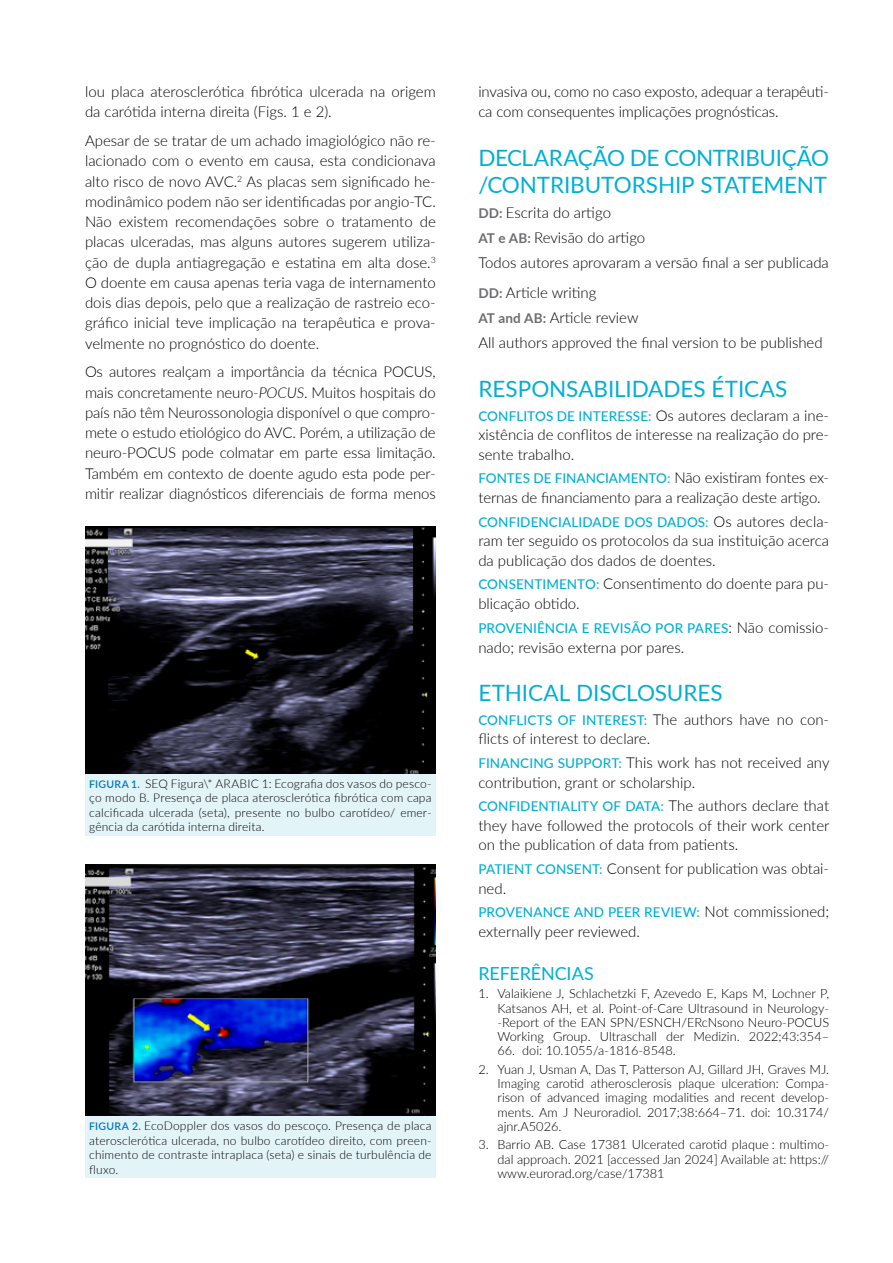
<style>
.page{position:relative;width:893px;height:1263px;background:#fff}
.page>*{position:absolute;margin:0;border:0;box-sizing:border-box;transform-origin:0 0}
.t1{font:22.5px/27px "Lato";letter-spacing:-.005em;color:#00afd5}
.t2{font:18px "Lato";letter-spacing:-.005em;color:#00afd5}
.t3{font:300 15px/20.2px "Lato";color:#000}
.t4{font:500 13.5px "Lato";letter-spacing:.005em;color:#00afd5}
.t5{font:300 12.75px/14.2px "Lato";color:#000;text-align:justify}
.t6{font:300 12px/14.4px "Lato";letter-spacing:.01em;color:#000;text-align:justify}
.s1{font-style:italic}
.s2{font-weight:600;font-size:10.5px;color:#0077c1}
.s3{font-weight:700;font-size:13.5px;color:#6d6e71}
.s4{font-weight:500;font-size:13.5px;color:#00afd5}
.s5{font-weight:300;font-size:15px;color:#000}
</style>
<div class="page">
<img style="left:85px;top:526px;width:351px;height:248px">
<img style="left:85px;top:865px;width:351px;height:251px">
<div style="left:85px;top:774px;width:351px;height:61px;background:#e3f4f8"></div>
<div style="left:85px;top:1116px;width:351px;height:62px;background:#e3f4f8"></div>
<p class="t3" style="left:85px;top:81px;width:352px">lou placa aterosclerótica fibrótica ulcerada na origem da carótida interna direita (Figs. 1 e 2).</p>
<p class="t3" style="left:85px;top:130px;width:352px;text-align:justify">Apesar de se tratar de um achado imagiológico não re&shy;lacionado com o evento em causa, esta condicionava alto risco de novo AVC.<sup>2</sup> As placas sem significado he&shy;modinâmico podem não ser identificadas por angio-TC.<br>Não existem recomendações sobre o tratamento de placas ulceradas, mas alguns autores sugerem utiliza&shy;ção de dupla antiagregação e estatina em alta dose.<sup>3<br></sup>O doente em causa apenas teria vaga de internamento dois dias depois, pelo que a realização de rastreio eco&shy;gráfico inicial teve implicação na terapêutica e prova&shy;velmente no prognóstico do doente.</p>
<p class="t3" style="left:85px;top:361px;width:352px;text-align:justify">Os autores realçam a importância da técnica POCUS, mais concretamente neuro-<span class="s1">POCUS</span>. Muitos hospitais do país não têm Neurossonologia disponível o que compro&shy;mete o estudo etiológico do AVC. Porém, a utilização de neuro-POCUS pode colmatar em parte essa limitação.<br>Também em contexto de doente agudo esta pode per&shy;mitir realizar diagnósticos diferenciais de forma menos</p>
<p class="t6" style="left:89px;top:776px;width:344px"><span class="s2">FIGURA 1.</span> SEQ Figura\* ARABIC 1: Ecografia dos vasos do pesco&shy;ço modo B. Presença de placa aterosclerótica fibrótica com capa calcificada ulcerada (seta), presente no bulbo carotídeo/ emer&shy;gência da carótida interna direita.</p>
<p class="t6" style="left:89px;top:1118px;width:344px"><span class="s2">FIGURA 2.</span> EcoDoppler dos vasos do pescoço. Presença de placa aterosclerótica ulcerada, no bulbo carotídeo direito, com preen&shy;chimento de contraste intraplaca (seta) e sinais de turbulência de fluxo.</p>
<p class="t3" style="left:478px;top:81px;width:352px">invasiva ou, como no caso exposto, adequar a terapêuti&shy;ca com consequentes implicações prognósticas.</p>
<h1 class="t1" style="left:478px;top:143px;width:352px">DECLARAÇÃO DE CONTRIBUIÇÃO /CONTRIBUTORSHIP STATEMENT</h1>
<p class="t3" style="left:478px;top:199px;width:352px;line-height:25.2px"><span class="s3">DD:</span> Escrita do artigo<br><span class="s3">AT e AB:</span> Revisão do artigo<br>Todos autores aprovaram a versão final a ser publicada</p>
<p class="t3" style="left:478px;top:279px;width:346px;line-height:25.2px"><span class="s3">DD:</span> Article writing<br><span class="s3">AT and AB:</span> Article review<br>All authors approved the final version to be published</p>
<h1 class="t1" style="left:478px;top:374px;width:311px">RESPONSABILIDADES ÉTICAS</h1>
<p class="t3" style="left:478px;top:405px;width:352px;line-height:19.5px;text-align:justify"><span class="s4">CONFLITOS DE INTERESSE:</span> Os autores declaram a ine&shy;xistência de conflitos de interesse na realização do pre&shy;sente trabalho.</p>
<p class="t4" style="left:478px;top:469px;width:352px">FONTES DE FINANCIAMENTO: <span class="s5">Não existiram fontes ex-</span></p>
<p class="t3" style="left:478px;top:487px;width:344px">ternas de financiamento para a realização deste artigo.</p>
<p class="t4" style="left:478px;top:512px;width:352px">CONFIDENCIALIDADE DOS DADOS: <span class="s5">Os autores decla-</span></p>
<p class="t3" style="left:478px;top:530px;width:352px;line-height:19.5px">ram ter seguido os protocolos da sua instituição acerca da publicação dos dados de doentes.</p>
<p class="t3" style="left:478px;top:574px;width:352px;line-height:19.5px"><span class="s4">CONSENTIMENTO:</span> Consentimento do doente para pu&shy;blicação obtido.</p>
<p class="t4" style="left:478px;top:618px;width:352px">PROVENIÊNCIA E REVISÃO POR PARES<span class="s5">: Não comissio-</span></p>
<p class="t3" style="left:478px;top:637px;width:207px">nado; revisão externa por pares.</p>
<h1 class="t1" style="left:478px;top:678px;width:246px">ETHICAL DISCLOSURES</h1>
<p class="t4" style="left:478px;top:710px;width:352px">CONFLICTS OF INTEREST: <span class="s5">The authors have no con-</span></p>
<p class="t3" style="left:478px;top:727px;width:353px;line-height:23.7px">flicts of interest to declare.<br><span class="s4">FINANCING SUPPORT:</span> This work has not received any</p>
<p class="t3" style="left:478px;top:772px;width:218px">contribution, grant or scholarship.</p>
<p class="t4" style="left:478px;top:797px;width:352px">CONFIDENTIALITY OF DATA: <span class="s5">The authors declare that</span></p>
<p class="t3" style="left:478px;top:815px;width:353px;line-height:19.5px">they have followed the protocols of their work center on the publication of data from patients.</p>
<p class="t3" style="left:478px;top:858px;width:352px;line-height:19.5px"><span class="s4">PATIENT CONSENT:</span> Consent for publication was obtai&shy;ned.</p>
<p class="t4" style="left:478px;top:903px;width:352px">PROVENANCE AND PEER REVIEW: <span class="s5">Not commissioned;</span></p>
<p class="t3" style="left:478px;top:921px;width:163px">externally peer reviewed.</p>
<p class="t2" style="left:478px;top:960px;width:117px">REFERÊNCIAS</p>
<p class="t5" style="left:497px;top:986px;width:333px;text-indent:-19px">1. Valaikiene J, Schlachetzki F, Azevedo E, Kaps M, Lochner P, Katsanos AH, et al. Point-of-Care Ultrasound in Neurology--Report of the EAN SPN/ESNCH/ERcNsono Neuro-POCUS Working Group. Ultraschall der Medizin. 2022;43:354–</p>
<p class="t5" style="left:497px;top:1043px;width:180px">66. doi: 10.1055/a-1816-8548.</p>
<p class="t5" style="left:497px;top:1062px;width:333px;text-indent:-19px">2. Yuan J, Usman A, Das T, Patterson AJ, Gillard JH, Graves MJ.<br>Imaging carotid atherosclerosis plaque ulceration: Compa&shy;rison of advanced imaging modalities and recent develop&shy;ments. Am J Neuroradiol. 2017;38:664–71. doi: 10.3174/ ajnr.A5026.</p>
<p class="t5" style="left:497px;top:1137px;width:333px;text-indent:-19px">3. Barrio AB. Case 17381 Ulcerated carotid plaque : multimo&shy;dal approach. 2021 [accessed Jan 2024] Available at: https:// www.eurorad.org/case/17381</p>
</div>
